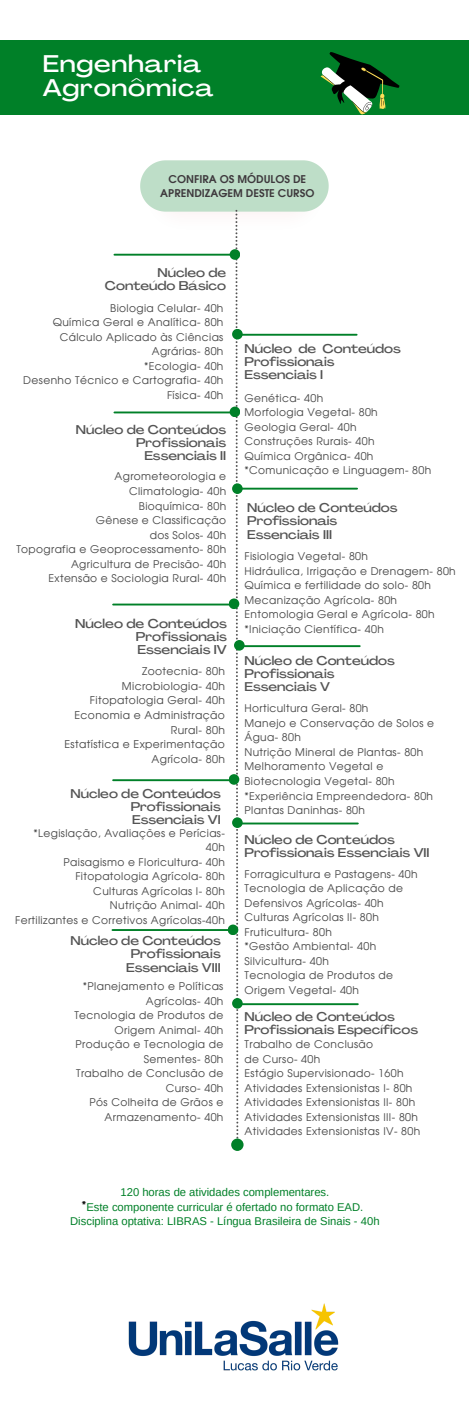
<style>
.page{position:relative;width:469px;height:1407px;background:#fff}
.page>*{position:absolute;margin:0;border:0;box-sizing:border-box;transform-origin:0 0}
.t1{font:500 expanded 23.75px/24.4px "Agrandir";letter-spacing:.035em;color:#fff}
.t2{font:500 expanded 12.62px/13.2px "Agrandir";color:#545454;text-align:justify}
.t3{font:500 expanded 12.5px/13.1px "Agrandir";color:#545454}
.t4{font:700 12.5px "Evolventa";color:#000}
.t5{font:11.25px/14.5px "Arimo";color:#008028;text-align:center}
.t6{font:10.75px/14.7px "Evolventa";letter-spacing:.035em;color:#474747;text-align:right}
.t7{font:700 10.69px/13.7px "Evolventa";color:#3e393d;text-align:center}
.t8{font:10.62px/14.5px "Evolventa";letter-spacing:.035em;color:#474747}
.s1{font-weight:700}
</style>
<div class="page">
<div style="left:0;top:40px;width:469px;height:75px;background:#008028"></div>
<svg style="left:321px;top:52px;width:78px;height:62px"></svg>
<svg style="left:140px;top:160px;width:189px;height:978px"></svg>
<hr style="left:114px;top:254px;width:120px;height:2px;background:#008028">
<div style="left:230px;top:249px;width:10px;height:11px;background:#008028;border-radius:50%"></div>
<hr style="left:237px;top:334px;width:119px;height:2px;background:#008028">
<div style="left:232px;top:329px;width:11px;height:10px;background:#008028;border-radius:50%"></div>
<hr style="left:237px;top:487px;width:120px;height:2px;background:#008028">
<div style="left:232px;top:483px;width:11px;height:11px;background:#008028;border-radius:50%"></div>
<hr style="left:240px;top:645px;width:120px;height:2px;background:#008028">
<div style="left:234px;top:640px;width:11px;height:10px;background:#008028;border-radius:50%"></div>
<hr style="left:238px;top:822px;width:120px;height:2px;background:#008028">
<div style="left:232px;top:817px;width:11px;height:11px;background:#008028;border-radius:50%"></div>
<hr style="left:114px;top:411px;width:120px;height:2px;background:#008028">
<div style="left:230px;top:406px;width:10px;height:11px;background:#008028;border-radius:50%"></div>
<hr style="left:113px;top:603px;width:119px;height:2px;background:#008028">
<div style="left:229px;top:598px;width:10px;height:11px;background:#008028;border-radius:50%"></div>
<hr style="left:113px;top:779px;width:119px;height:2px;background:#008028">
<div style="left:229px;top:774px;width:10px;height:10px;background:#008028;border-radius:50%"></div>
<hr style="left:112px;top:929px;width:120px;height:1px;background:#008028">
<div style="left:228px;top:924px;width:10px;height:11px;background:#008028;border-radius:50%"></div>
<div style="left:231px;top:1138px;width:12px;height:12px;background:#008028;border-radius:50%"></div>
<hr style="left:238px;top:1003px;width:120px;height:2px;background:#008028">
<div style="left:232px;top:998px;width:11px;height:10px;background:#008028;border-radius:50%"></div>
<img style="left:128px;top:1303px;width:211px;height:67px">
<h1 class="t1" style="left:43px;top:54px;width:172px">Engenharia<br>Agronômica</h1>
<p class="t7" style="left:160px;top:173px;width:156px">CONFIRA OS MÓDULOS DE<br>APRENDIZAGEM DESTE CURSO</p>
<p class="t3" style="left:105px;top:267px;width:123px;text-align:right">Núcleo de<br>Conteúdo Básico</p>
<p class="t8" style="left:23px;top:301px;width:202px;text-align:right">Biologia Celular- 40h<br>Química Geral e Analítica- 80h<br>Cálculo Aplicado às Ciências<br>Agrárias- 80h<br><span class="s1">*</span>Ecologia- 40h<br>Desenho Técnico e Cartografia- 40h<br>Física- 40h</p>
<p class="t3" style="left:76px;top:424px;width:152px;text-align:right">Núcleo de Conteúdos<br>Profissionais<br>Essenciais II</p>
<p class="t8" style="left:16px;top:470px;width:211px;text-align:right">Agrometeorologia e<br>Climatologia- 40h<br>Bioquímica- 80h<br>Gênese e Classificação<br>dos Solos- 40h<br>Topografia e Geoprocessamento- 80h<br>Agricultura de Precisão- 40h<br>Extensão e Sociologia Rural- 40h</p>
<p class="t2" style="left:136px;top:618px;width:92px;text-indent:-61px">Núcleo de Conteúdos Profissionais Essenciais IV</p>
<p class="t6" style="left:64px;top:664px;width:162px">Zootecnia- 80h<br>Microbiologia- 40h<br>Fitopatologia Geral- 40h<br>Economia e Administração<br>Rural- 80h<br>Estatística e Experimentação<br>Agrícola- 80h</p>
<p class="t3" style="left:131px;top:788px;width:92px;text-align:justify;text-indent:-60px">Núcleo de Conteúdos Profissionais Essenciais VI</p>
<p class="t8" style="left:15px;top:826px;width:211px;text-align:right"><span class="s1">*</span>Legislação, Avaliações e Perícias-<br>40h<br>Paisagismo e Floricultura- 40h<br>Fitopatologia Agrícola- 80h<br>Culturas Agrícolas I- 80h<br>Nutrição Animal- 40h<br>Fertilizantes e Corretivos Agrícolas-40h</p>
<p class="t3" style="left:70px;top:935px;width:152px;text-align:right">Núcleo de Conteúdos<br>Profissionais<br>Essenciais VIII</p>
<p class="t8" style="left:74px;top:979px;width:150px;text-align:right"><span class="s1">*</span>Planejamento e Políticas<br>Agrícolas- 40h<br>Tecnologia de Produtos de<br>Origem Animal- 40h<br>Produção e Tecnologia de<br>Sementes- 80h<br>Trabalho de Conclusão de<br>Curso- 40h<br>Pós Colheita de Grãos e<br>Armazenamento- 40h</p>
<p class="t3" style="left:244px;top:343px;width:158px">Núcleo de Conteúdos<br>Profissionais<br>Essenciais I</p>
<p class="t8" style="left:244px;top:391px;width:188px">Genética- 40h<br>Morfologia Vegetal- 80h<br>Geologia Geral- 40h<br>Construções Rurais- 40h<br>Química Orgânica- 40h <span class="s1">*</span>Comunicação e Linguagem- 80h</p>
<p class="t3" style="left:247px;top:502px;width:152px">Núcleo de Conteúdos<br>Profissionais<br>Essenciais III</p>
<p class="t8" style="left:244px;top:550px;width:213px">Fisiologia Vegetal- 80h<br>Hidráulica, Irrigação e Drenagem- 80h<br>Química e fertilidade do solo- 80h<br>Mecanização Agrícola- 80h<br>Entomologia Geral e Agrícola- 80h <span class="s1">*</span>Iniciação Científica- 40h</p>
<p class="t3" style="left:244px;top:655px;width:152px">Núcleo de Conteúdos<br>Profissionais<br>Essenciais V</p>
<p class="t8" style="left:244px;top:701px;width:191px">Horticultura Geral- 80h<br>Manejo e Conservação de Solos e<br>Água- 80h<br>Nutrição Mineral de Plantas- 80h<br>Melhoramento Vegetal e<br>Biotecnologia Vegetal- 80h <span class="s1">*</span>Experiência Empreendedora- 80h<br>Plantas Daninhas- 80h</p>
<p class="t3" style="left:244px;top:833px;width:186px">Núcleo de Conteúdos<br>Profissionais Essenciais VII</p>
<p class="t8" style="left:244px;top:867px;width:175px">Forragicultura e Pastagens- 40h<br>Tecnologia de Aplicação de<br>Defensivos Agrícolas- 40h<br>Culturas Agrícolas II- 80h<br>Fruticultura- 80h<br><span class="s1">*</span>Gestão Ambiental- 40h<br>Silvicultura- 40h<br>Tecnologia de Produtos de<br>Origem Vegetal- 40h</p>
<p class="t3" style="left:244px;top:1010px;width:175px">Núcleo de Conteúdos<br>Profissionais Específicos</p>
<p class="t8" style="left:244px;top:1037px;width:177px">Trabalho de Conclusão<br>de Curso- 40h<br>Estágio Supervisionado- 160h<br>Atividades Extensionistas I- 80h<br>Atividades Extensionistas II- 80h<br>Atividades Extensionistas III- 80h<br>Atividades Extensionistas IV- 80h</p>
<p class="t5" style="left:70px;top:1184px;width:311px">120 horas de atividades complementares.<br>Este componente curricular é ofertado no formato EAD.<br>Disciplina optativa: LIBRAS - Língua Brasileira de Sinais - 40h</p>
<p class="t4" style="left:81px;top:1200px;width:7px">*</p>
</div>
